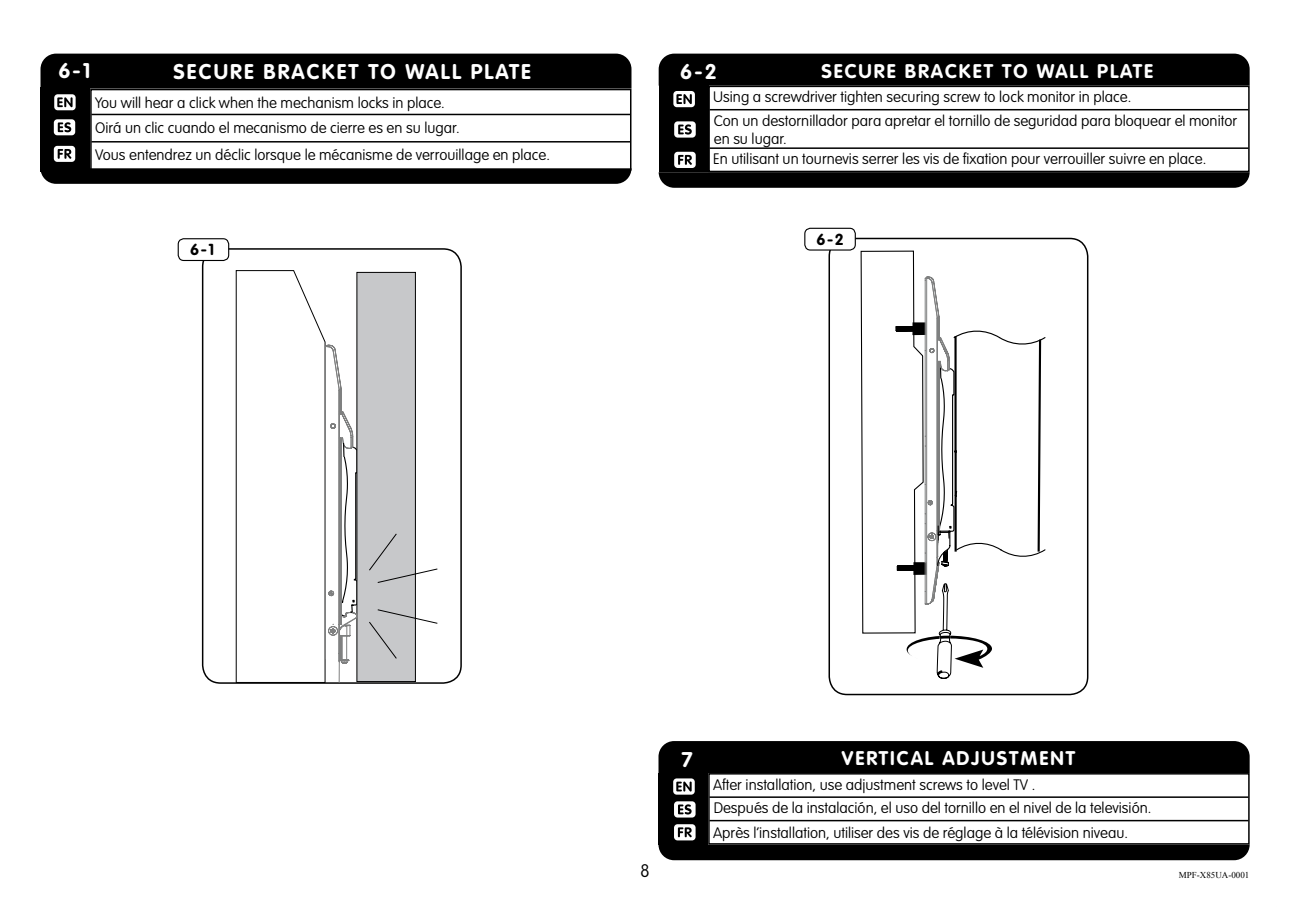
<style>
.page{position:relative;width:1290px;height:920px;background:#fff}
.page>*{position:absolute;margin:0;border:0;box-sizing:border-box;transform-origin:0 0}
.t1{font:700 21px "VAG Rounded Std";letter-spacing:.1em;color:#fff}
.t2{font:700 19.5px "VAG Rounded Std";letter-spacing:.1em;color:#fff}
.t3{font:100 18px "VAG Rounded Std";color:#000}
.t4{font:700 15.75px "VAG Rounded Std";color:#000}
.t5{font:100 15px/23.4px "VAG Rounded Std";color:#000}
.t6{font:9px "Times New Roman";color:#000}
</style>
<div class="page">
<div style="left:202px;top:248px;width:260px;height:436px;border:2px solid #000;border-radius:18px"></div>
<div style="left:178px;top:239px;width:51px;height:21px;background:#fff;border-radius:6px"></div>
<div style="left:178px;top:238px;width:51px;height:23px;border:1px solid #000;border-radius:6px"></div>
<div style="left:357px;top:272px;width:59px;height:410px;background:#c7c8ca;border:1px solid #000"></div>
<svg style="left:236px;top:270px;width:122px;height:413px"></svg>
<svg style="left:369px;top:533px;width:69px;height:126px"></svg>
<div style="left:708px;top:773px;width:542px;height:72px;border:2px solid #000"></div>
<div style="left:658px;top:741px;width:592px;height:32px;background:#000"></div>
<div style="left:658px;top:773px;width:50px;height:72px;background:#000"></div>
<hr style="left:709px;top:796px;width:539px;height:2px;background:#000">
<hr style="left:709px;top:820px;width:539px;height:1px;background:#000">
<div style="left:674px;top:801px;width:21px;height:16px;background:#fff;border-radius:3px"></div>
<svg style="left:678px;top:804px;width:14px;height:10px"></svg>
<div style="left:674px;top:824px;width:21px;height:16px;background:#fff;border-radius:3px"></div>
<svg style="left:678px;top:827px;width:14px;height:10px"></svg>
<div style="left:673px;top:778px;width:22px;height:17px;background:#fff;border-radius:3px"></div>
<svg style="left:676px;top:781px;width:16px;height:10px"></svg>
<div style="left:658px;top:845px;width:592px;height:15px;background:#000"></div>
<div style="left:659px;top:54px;width:591px;height:32px;background:#000"></div>
<div style="left:659px;top:86px;width:49px;height:86px;background:#000"></div>
<div style="left:708px;top:86px;width:542px;height:86px;border:2px solid #000"></div>
<hr style="left:710px;top:109px;width:538px;height:1px;background:#000">
<hr style="left:710px;top:147px;width:538px;height:2px;background:#000">
<div style="left:674px;top:121px;width:22px;height:17px;background:#fff;border-radius:3px"></div>
<svg style="left:678px;top:124px;width:14px;height:11px"></svg>
<div style="left:674px;top:152px;width:22px;height:16px;background:#fff;border-radius:3px"></div>
<svg style="left:678px;top:155px;width:14px;height:10px"></svg>
<div style="left:673px;top:91px;width:22px;height:16px;background:#fff;border-radius:3px"></div>
<svg style="left:676px;top:94px;width:16px;height:10px"></svg>
<svg style="left:659px;top:172px;width:591px;height:16px;background:#080808"></svg>
<div style="left:828px;top:238px;width:260px;height:457px;border:2px solid #000;border-radius:18px"></div>
<div style="left:805px;top:228px;width:50px;height:22px;background:#fff;border-radius:6px"></div>
<div style="left:804px;top:228px;width:52px;height:23px;border:1px solid #000;border-radius:6px"></div>
<svg style="left:860px;top:250px;width:186px;height:446px"></svg>
<div style="left:40px;top:54px;width:591px;height:35px;background:#000"></div>
<div style="left:40px;top:87px;width:50px;height:85px;background:#000"></div>
<div style="left:90px;top:89px;width:541px;height:82px;border:2px solid #000"></div>
<hr style="left:91px;top:114px;width:539px;height:1px;background:#000">
<hr style="left:91px;top:141px;width:539px;height:2px;background:#000">
<div style="left:54px;top:119px;width:21px;height:16px;background:#fff;border-radius:3px"></div>
<svg style="left:58px;top:122px;width:13px;height:10px"></svg>
<div style="left:54px;top:146px;width:21px;height:16px;background:#fff;border-radius:3px"></div>
<svg style="left:58px;top:149px;width:13px;height:10px"></svg>
<div style="left:54px;top:94px;width:22px;height:16px;background:#fff;border-radius:3px"></div>
<svg style="left:57px;top:97px;width:16px;height:10px"></svg>
<svg style="left:41px;top:168px;width:590px;height:16px;background:#090909"></svg>
<h1 class="t1" style="left:58px;top:59px;width:34px">6-1</h1>
<h1 class="t1" style="left:174px;top:59px;width:359px">SECURE BRACKET TO WALL PLATE</h1>
<p class="t5" style="left:95px;top:91px;width:366px;line-height:24.5px">You will hear a click when the mechanism locks in place.<br>Oirá un clic cuando el mecanismo de cierre es en su lugar.</p>
<p class="t5" style="left:95px;top:144px;width:456px">Vous entendrez un déclic lorsque le mécanisme de verrouillage en place.</p>
<p class="t4" style="left:190px;top:241px;width:26px">6-1</p>
<h1 class="t1" style="left:680px;top:59px;width:38px">6-2</h1>
<h2 class="t2" style="left:821px;top:59px;width:333px">SECURE BRACKET TO WALL PLATE</h2>
<p class="t5" style="left:713px;top:86px;width:525px">Using a screwdriver tighten securing screw to lock monitor in place.<br>Con un destornillador para apretar el tornillo de seguridad para bloquear el monitor</p>
<p class="t5" style="left:713px;top:129px;width:495px;line-height:20.4px">en su lugar.<br>En utilisant un tournevis serrer les vis de fixation pour verrouiller suivre en place.</p>
<p class="t4" style="left:816px;top:230px;width:29px">6-2</p>
<h1 class="t1" style="left:681px;top:747px;width:13px">7</h1>
<h2 class="t2" style="left:842px;top:747px;width:235px">VERTICAL ADJUSTMENT</h2>
<p class="t5" style="left:713px;top:773px;width:440px">After installation, use adjustment screws to level TV .<br>Después de la instalación, el uso del tornillo en el nivel de la televisión.</p>
<p class="t5" style="left:713px;top:821px;width:416px">Après l’installation, utiliser des vis de réglage à la télévision niveau.</p>
<p class="t3" style="left:640px;top:860px;width:11px">8</p>
<p class="t6" style="left:1179px;top:868px;width:72px">MPF-X85UA-0001</p>
</div>
